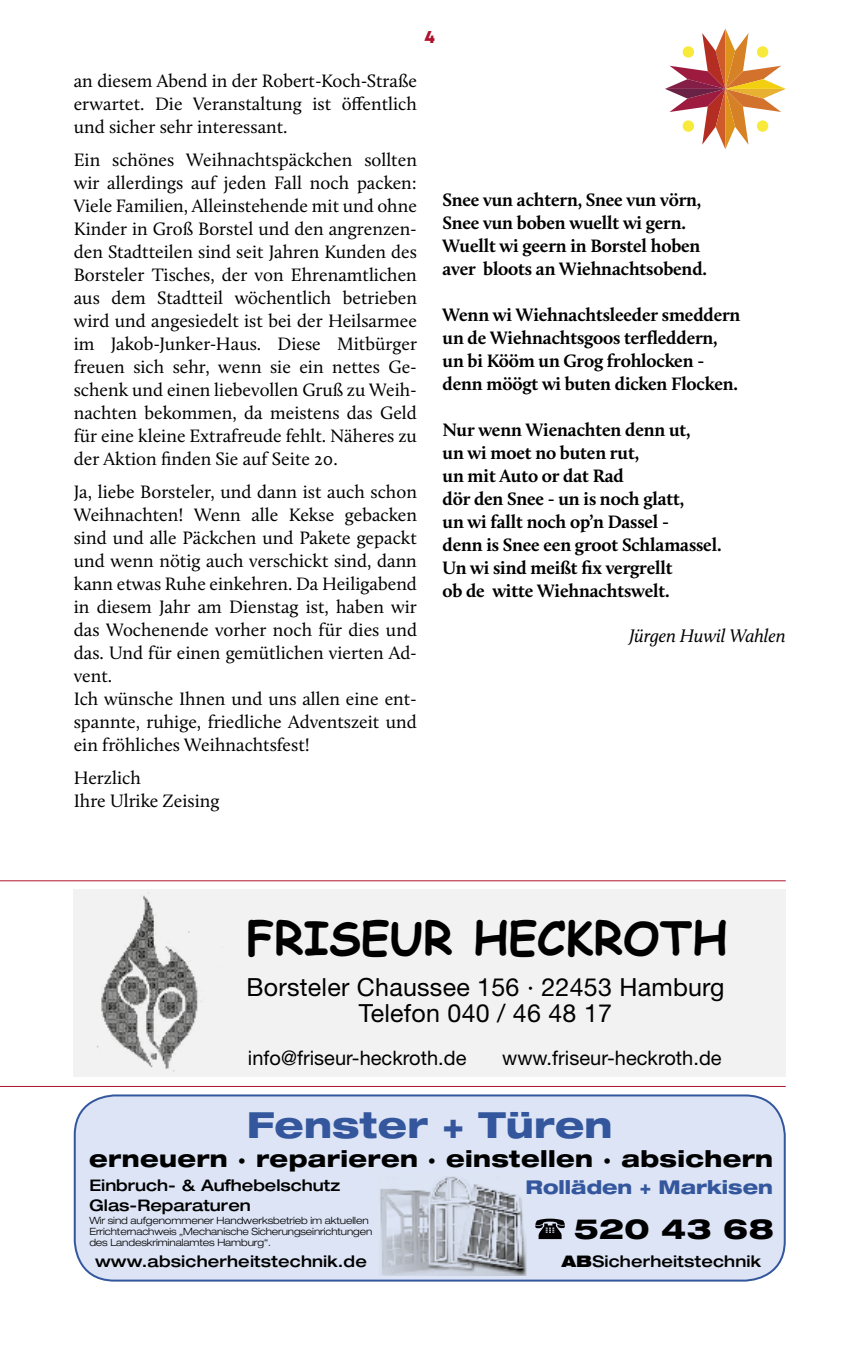
<style>
.page{position:relative;width:851px;height:1361px;background:#fff}
.page>*{position:absolute;margin:0;border:0;box-sizing:border-box;transform-origin:0 0}
.t1{font:700 46px "Comic Sans MS";color:#000}
.t2{font:800 expanded 36px "Helvetica Neue LT";letter-spacing:.005em;color:#33569d}
.t3{font:800 expanded 28px "Helvetica Neue LT";letter-spacing:.01em;color:#000}
.t4{font:25px/26px "Helvetica Neue LT";letter-spacing:.01em;color:#000;text-align:center}
.t5{font:800 expanded 23px "Helvetica Neue LT";letter-spacing:.015em;color:#000}
.t6{font:20px "Helvetica Neue LT";color:#000}
.t7{font:800 expanded 19px "Helvetica Neue LT";color:#33569d}
.GBB_19_NORMALTEXT_AU{font:italic 18.8px "Calluna";letter-spacing:-.01em;color:#000}
.GBB_19_NORMALTEXT{font:18.6px/23px "Calluna";color:#000;text-align:justify}
.GBB_19_NORMALTEXT-2{font:700 18.6px "Calluna";letter-spacing:-.01em;color:#000}
.t8{font:800 18px "Mont";color:#ae132d}
.t9{font:500 expanded 16px/19.2px "Helvetica Neue LT";letter-spacing:.01em;color:#000}
.t10{font:300 expanded 10px/11px "Helvetica Neue LT";letter-spacing:-.01em;color:#000}
.s1{font-weight:900}
</style>
<div class="page">
<hr style="left:0;top:1086px;width:785px;height:1px;background:#ae132d">
<hr style="left:0;top:880px;width:785px;height:1px;background:#ae132d">
<div style="left:75px;top:1095px;width:709px;height:185px;background:#dce4f5;border-radius:40px"></div>
<img style="left:380px;top:1176px;width:147px;height:100px">
<div style="left:74px;top:1094px;width:711px;height:187px;border:2px solid #33569d;border-radius:40px"></div>
<svg style="left:535px;top:1218px;width:29px;height:21px"></svg>
<div style="left:74px;top:889px;width:711px;height:187px;background:#f2f2f2"></div>
<img style="left:97px;top:892px;width:104px;height:180px">
<svg style="left:665px;top:29px;width:120px;height:120px"></svg>
<p class="t8" style="left:424px;top:25px;width:12px">4</p>
<p class="GBB_19_NORMALTEXT" style="left:74px;top:69px;width:344px">an diesem Abend in der Robert-Koch-Straße erwartet. Die Veranstaltung ist öffentlich und sicher sehr interessant.</p>
<p class="GBB_19_NORMALTEXT" style="left:74px;top:148px;width:345px">Ein schönes Weihnachtspäckchen sollten wir allerdings auf jeden Fall noch packen:<br>Viele Familien, Alleinstehende mit und ohne Kinder in Groß Borstel und den angrenzen&shy;den Stadtteilen sind seit Jahren Kunden des Borsteler Tisches, der von Ehrenamtlichen aus dem Stadtteil wöchentlich betrieben wird und angesiedelt ist bei der Heilsarmee im Jakob-Junker-Haus. Diese Mitbürger freuen sich sehr, wenn sie ein nettes Ge&shy;schenk und einen liebevollen Gruß zu Weih&shy;nachten bekommen, da meistens das Geld für eine kleine Extrafreude fehlt. Näheres zu der Aktion finden Sie auf Seite 20.</p>
<p class="GBB_19_NORMALTEXT" style="left:74px;top:480px;width:345px">Ja, liebe Borsteler, und dann ist auch schon Weihnachten! Wenn alle Kekse gebacken sind und alle Päckchen und Pakete gepackt und wenn nötig auch verschickt sind, dann kann etwas Ruhe einkehren. Da Heiligabend in diesem Jahr am Dienstag ist, haben wir das Wochenende vorher noch für dies und das. Und für einen gemütlichen vierten Ad&shy;vent.</p>
<p class="GBB_19_NORMALTEXT" style="left:74px;top:687px;width:344px">Ich wünsche Ihnen und uns allen eine ent&shy;spannte, ruhige, friedliche Adventszeit und ein fröhliches Weihnachtsfest!</p>
<p class="GBB_19_NORMALTEXT" style="left:74px;top:766px;width:69px">Herzlich</p>
<p class="GBB_19_NORMALTEXT" style="left:74px;top:789px;width:147px">Ihre Ulrike Zeising</p>
<p class="GBB_19_NORMALTEXT-2" style="left:442px;top:188px;width:260px">Snee vun achtern, Snee vun vörn,</p>
<p class="GBB_19_NORMALTEXT-2" style="left:442px;top:211px;width:245px">Snee vun boben wuellt wi gern.</p>
<p class="GBB_19_NORMALTEXT-2" style="left:442px;top:234px;width:259px">Wuellt wi geern in Borstel hoben</p>
<p class="GBB_19_NORMALTEXT-2" style="left:442px;top:257px;width:266px">aver bloots an Wiehnachtsobend.</p>
<p class="GBB_19_NORMALTEXT-2" style="left:442px;top:303px;width:299px">Wenn wi Wiehnachtsleeder smeddern</p>
<p class="GBB_19_NORMALTEXT-2" style="left:442px;top:326px;width:277px">un de Wiehnachtsgoos terfleddern,</p>
<p class="GBB_19_NORMALTEXT-2" style="left:442px;top:349px;width:263px">un bi Kööm un Grog frohlocken -</p>
<p class="GBB_19_NORMALTEXT-2" style="left:442px;top:372px;width:297px">denn möögt wi buten dicken Flocken.</p>
<p class="GBB_19_NORMALTEXT-2" style="left:442px;top:418px;width:250px">Nur wenn Wienachten denn ut,</p>
<p class="GBB_19_NORMALTEXT-2" style="left:442px;top:441px;width:198px">un wi moet no buten rut,</p>
<p class="GBB_19_NORMALTEXT-2" style="left:442px;top:464px;width:183px">un mit Auto or dat Rad</p>
<p class="GBB_19_NORMALTEXT-2" style="left:442px;top:487px;width:243px">dör den Snee - un is noch glatt,</p>
<p class="GBB_19_NORMALTEXT-2" style="left:442px;top:510px;width:228px">un wi fallt noch op’n Dassel -</p>
<p class="GBB_19_NORMALTEXT-2" style="left:442px;top:533px;width:280px">denn is Snee een groot Schlamassel.</p>
<p class="GBB_19_NORMALTEXT-2" style="left:442px;top:556px;width:231px">Un wi sind meißt fix vergrellt</p>
<p class="GBB_19_NORMALTEXT-2" style="left:442px;top:579px;width:228px">ob de witte Wiehnachtswelt.</p>
<p class="GBB_19_NORMALTEXT_AU" style="left:629px;top:624px;width:158px">Jürgen Huwil Wahlen</p>
<p class="t1" style="left:246px;top:904px;width:482px">FRISEUR HECKROTH</p>
<p class="t4" style="left:246px;top:974px;width:479px">Borsteler Chaussee 156 · 22453 Hamburg<br>Telefon 040 / 46 48 17</p>
<p class="t6" style="left:248px;top:1045px;width:220px">info@friseur-heckroth.de</p>
<p class="t6" style="left:502px;top:1045px;width:221px">www.friseur-heckroth.de</p>
<p class="t2" style="left:247px;top:1102px;width:367px">Fenster + Türen</p>
<p class="t5" style="left:89px;top:1144px;width:685px">erneuern · reparieren · einstellen · absichern</p>
<p class="t9" style="left:89px;top:1175px;width:252px">Einbruch- &amp; Aufhebelschutz<br>Glas-Reparaturen</p>
<p class="t7" style="left:525px;top:1175px;width:249px">Rolläden + Markisen</p>
<p class="t10" style="left:89px;top:1215px;width:284px">Wir sind aufgenommener Handwerksbetrieb im aktuellen<br>Errichternachweis „Mechanische Sicherungseinrichtungen des Landeskriminalamtes Hamburg“.</p>
<p class="t3" style="left:573px;top:1210px;width:201px">520 43 68</p>
<p class="t9" style="left:95px;top:1251px;width:273px">www.absicherheitstechnik.de</p>
<p class="t9" style="left:562px;top:1251px;width:200px"><span class="s1">AB</span>Sicherheitstechnik</p>
</div>
